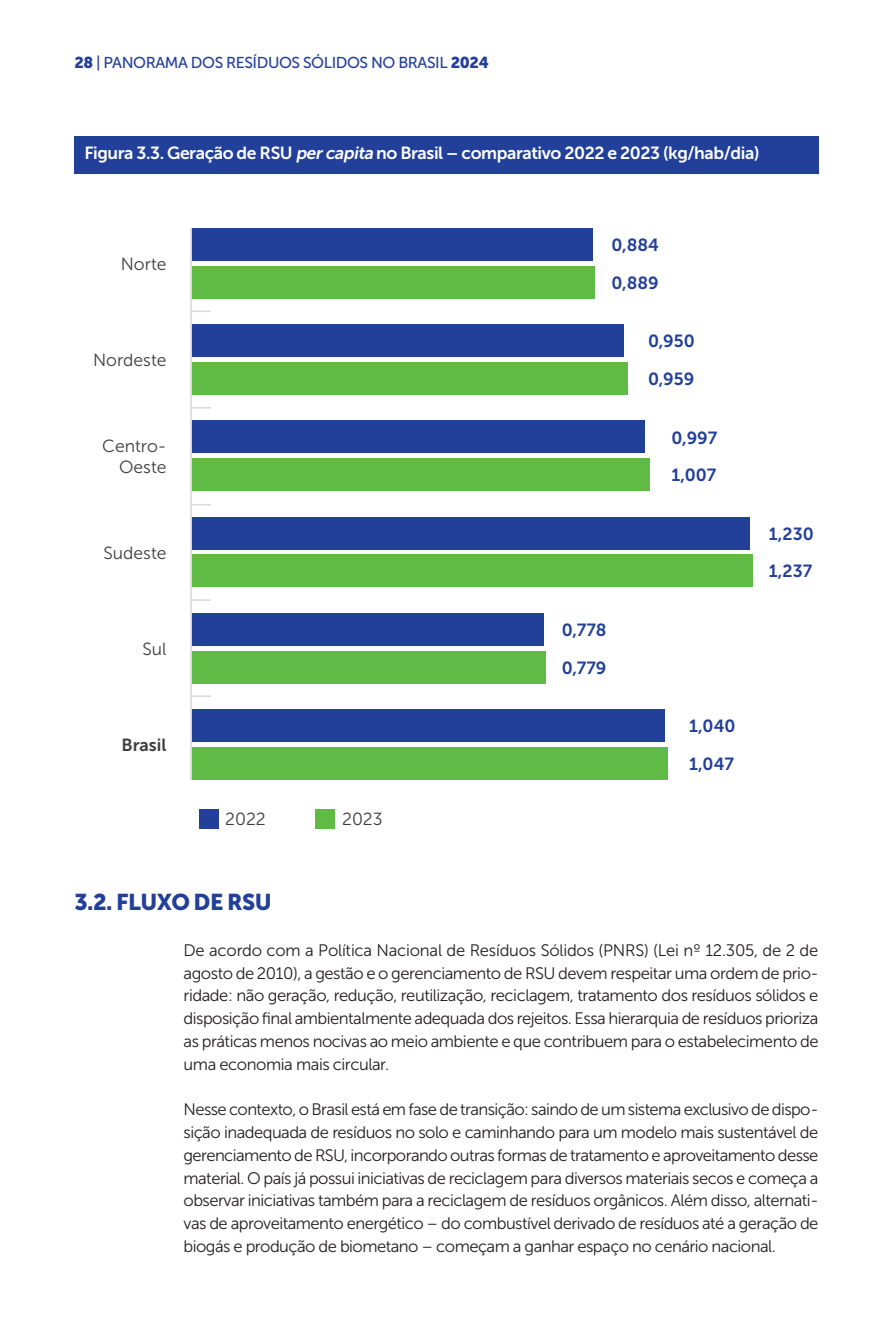
<style>
.page{position:relative;width:893px;height:1340px;background:#fff}
.page>*{position:absolute;margin:0;border:0;box-sizing:border-box;transform-origin:0 0}
.subtitulo{font:22.75px "Museo Sans 900";letter-spacing:-.025em;color:#223f99}
.titulo_figura{font:17.5px "Museo Sans 700";letter-spacing:-.025em;color:#fff}
.grafico_numero_azul_bold{font:17.5px "Museo Sans 700";color:#223f99}
.texto_graficos_e_tabelas{font:17.5px/21px "Museo Sans 300";color:#3e3e3f;text-align:right}
.texto_graficos_e_tabelas-2{font:17.5px "Museo Sans 700";color:#3e3e3f}
.corpo{font:16.62px/22.8px "Museo Sans 300";letter-spacing:-.03em;color:#231f20;text-align:justify}
.t1{font:15.75px "Museo Sans 500";letter-spacing:-.025em;color:#223f99}
.s1{font-family:"Museo Sans 900"}
.s2{font-style:italic}
</style>
<div class="page">
<div style="left:74px;top:136px;width:745px;height:38px;background:#223f99"></div>
<div style="left:191px;top:228px;width:402px;height:33px;background:#223f99"></div>
<div style="left:191px;top:324px;width:433px;height:33px;background:#223f99"></div>
<div style="left:191px;top:516px;width:559px;height:33px;background:#223f99"></div>
<div style="left:191px;top:612px;width:353px;height:33px;background:#223f99"></div>
<div style="left:191px;top:709px;width:474px;height:33px;background:#223f99"></div>
<div style="left:191px;top:266px;width:404px;height:33px;background:#60bb46"></div>
<div style="left:191px;top:362px;width:437px;height:33px;background:#60bb46"></div>
<div style="left:191px;top:554px;width:562px;height:33px;background:#60bb46"></div>
<div style="left:191px;top:650px;width:355px;height:33px;background:#60bb46"></div>
<div style="left:191px;top:746px;width:477px;height:33px;background:#60bb46"></div>
<div style="left:191px;top:420px;width:454px;height:33px;background:#223f99"></div>
<div style="left:191px;top:458px;width:459px;height:33px;background:#60bb46"></div>
<div style="left:199px;top:808px;width:20px;height:20px;background:#223f99"></div>
<div style="left:315px;top:808px;width:20px;height:20px;background:#60bb46"></div>
<hr style="left:190px;top:228px;width:2px;height:551px;background:#dcdddf">
<hr style="left:191px;top:310px;width:20px;height:2px;background:#dcdddf">
<svg style="left:192px;top:407px;width:19px;height:1px"></svg>
<svg style="left:192px;top:504px;width:19px;height:1px"></svg>
<hr style="left:191px;top:599px;width:20px;height:2px;background:#dcdddf">
<hr style="left:191px;top:695px;width:20px;height:2px;background:#dcdddf">
<p class="t1" style="left:74px;top:54px;width:416px"><span class="s1">28</span> | PANORAMA DOS RESÍDUOS SÓLIDOS NO BRASIL <span class="s1">2024</span></p>
<p class="titulo_figura" style="left:84px;top:143px;width:677px">Figura 3.3. Geração de RSU <span class="s2">percapita</span> no Brasil – comparativo 2022 e 2023 (kg/hab/dia)</p>
<p class="texto_graficos_e_tabelas" style="left:121px;top:254px;width:47px">Norte</p>
<p class="texto_graficos_e_tabelas" style="left:93px;top:350px;width:75px">Nordeste</p>
<p class="texto_graficos_e_tabelas" style="left:102px;top:435px;width:66px">Centro-<br>Oeste</p>
<p class="texto_graficos_e_tabelas" style="left:104px;top:542px;width:64px">Sudeste</p>
<p class="texto_graficos_e_tabelas" style="left:143px;top:638px;width:26px">Sul</p>
<p class="texto_graficos_e_tabelas-2" style="left:122px;top:735px;width:47px">Brasil</p>
<p class="texto_graficos_e_tabelas" style="left:225px;top:808px;width:42px">2022</p>
<p class="texto_graficos_e_tabelas" style="left:342px;top:808px;width:42px">2023</p>
<p class="grafico_numero_azul_bold" style="left:611px;top:235px;width:49px">0,884</p>
<p class="grafico_numero_azul_bold" style="left:611px;top:273px;width:49px">0,889</p>
<p class="grafico_numero_azul_bold" style="left:648px;top:331px;width:48px">0,950</p>
<p class="grafico_numero_azul_bold" style="left:648px;top:369px;width:48px">0,959</p>
<p class="grafico_numero_azul_bold" style="left:671px;top:428px;width:47px">0,997</p>
<p class="grafico_numero_azul_bold" style="left:562px;top:620px;width:46px">0,778</p>
<p class="grafico_numero_azul_bold" style="left:562px;top:658px;width:46px">0,779</p>
<p class="grafico_numero_azul_bold" style="left:671px;top:465px;width:46px">1,007</p>
<p class="grafico_numero_azul_bold" style="left:689px;top:716px;width:48px">1,040</p>
<p class="grafico_numero_azul_bold" style="left:689px;top:754px;width:46px">1,047</p>
<p class="grafico_numero_azul_bold" style="left:769px;top:524px;width:46px">1,230</p>
<p class="grafico_numero_azul_bold" style="left:769px;top:561px;width:45px">1,237</p>
<p class="subtitulo" style="left:74px;top:889px;width:199px">3.2. FLUXO DE RSU</p>
<p class="corpo" style="left:184px;top:939px;width:637px">De acordo com a Política Nacional de Resíduos Sólidos (PNRS) (Lei nº 12.305, de 2 de agosto de 2010), a gestão e o gerenciamento de RSU devem respeitar uma ordem de prio&shy;ridade: não geração, redução, reutilização, reciclagem, tratamento dos resíduos sólidos e disposição final ambientalmente adequada dos rejeitos. Essa hierarquia de resíduos prioriza as práticas menos nocivas ao meio ambiente e que contribuem para o estabelecimento de uma economia mais circular.</p>
<p class="corpo" style="left:184px;top:1098px;width:636px">Nesse contexto, o Brasil está em fase de transição: saindo de um sistema exclusivo de dispo&shy;sição inadequada de resíduos no solo e caminhando para um modelo mais sustentável de gerenciamento de RSU, incorporando outras formas de tratamento e aproveitamento desse material. O país já possui iniciativas de reciclagem para diversos materiais secos e começa a observar iniciativas também para a reciclagem de resíduos orgânicos. Além disso, alternati&shy;vas de aproveitamento energético – do combustível derivado de resíduos até a geração de biogás e produção de biometano – começam a ganhar espaço no cenário nacional.</p>
</div>
